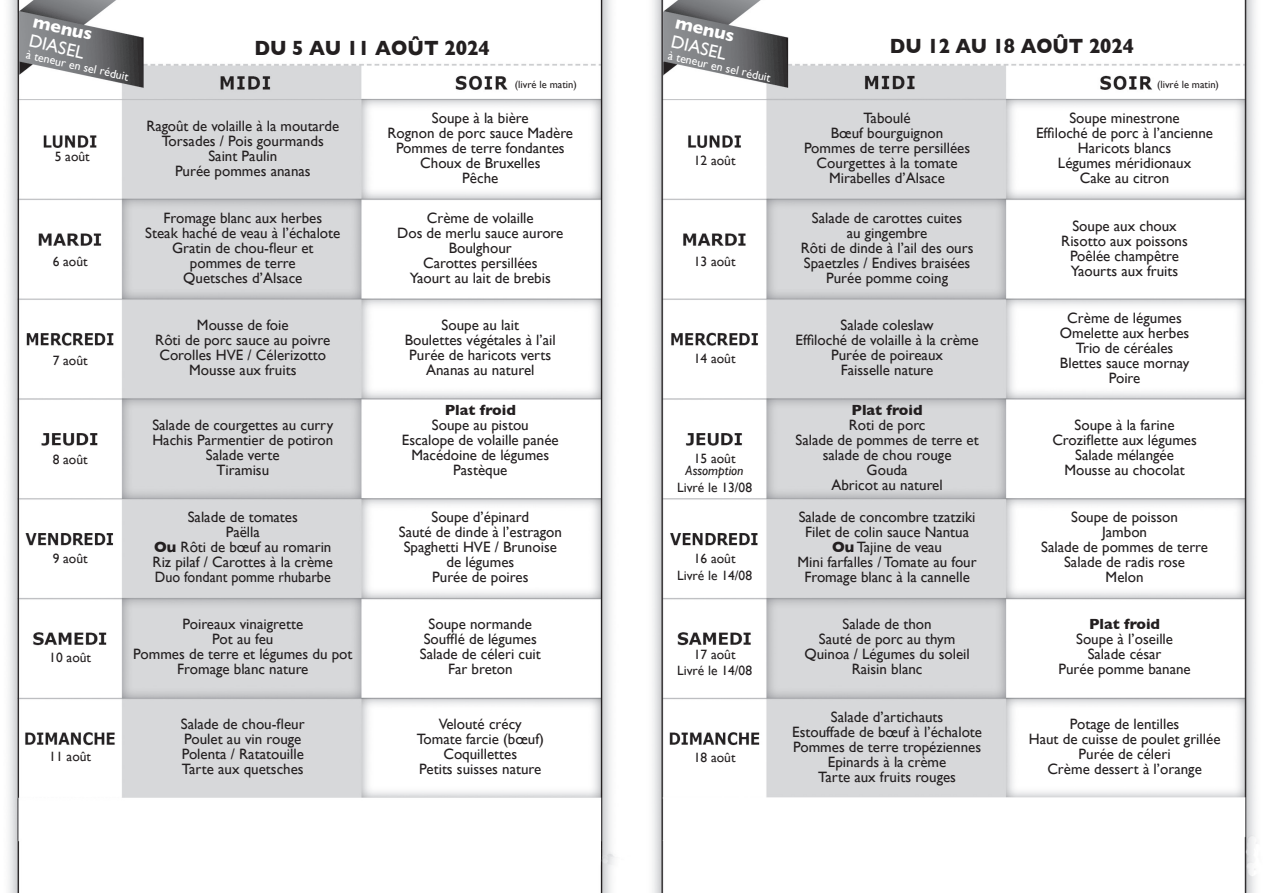
<style>
.page{position:relative;width:1263px;height:893px;background:#fff}
.page>*{position:absolute;margin:0;border:0;box-sizing:border-box;transform-origin:0 0}
.t1{font:700 21px "Gill Sans";color:#231f20;scale:.9 1}
.t2{font:700 21px "Gill Sans";color:#231f20;scale:.91 1}
.t3{font:18px "Gill Sans";color:#fff}
.t4{font:700 18px "Gill Sans";color:#fff}
.t5{font:15px/15px "Gill Sans";color:#231f20;text-align:center}
.t6{font:700 15px "Gill Sans";color:#231f20}
.t7{font:13.5px/16.2px "Gill Sans";color:#231f20;text-align:center}
.t8{font:italic 13.5px "Gill Sans";color:#231f20}
.t9{font:12px "Gill Sans";color:#fff}
.t10{font:10.5px "Gill Sans";color:#231f20}
.s1{font-weight:700}
</style>
<div class="page">
<img style="left:8px;top:0;width:1249px;height:893px">
<p class="t4" style="left:36px;top:11px;width:62px;rotate:13deg">menus</p>
<p class="t3" style="left:31px;top:33px;width:58px;rotate:13deg">DIASEL</p>
<p class="t9" style="left:27px;top:50px;width:106px;rotate:12deg">à teneur en sel réduit</p>
<p class="t4" style="left:678px;top:12px;width:62px;rotate:13deg">menus</p>
<h1 class="t2" style="left:254px;top:35px;width:260px">DU 5 AU 11 AOÛT 2024</h1>
<h1 class="t1" style="left:890px;top:33px;width:273px">DU 12 AU 18 AOÛT 2024</h1>
<p class="t3" style="left:673px;top:34px;width:58px;rotate:13deg">DIASEL</p>
<p class="t9" style="left:669px;top:51px;width:106px;rotate:12deg">à teneur en sel réduit</p>
<p class="t10" style="left:515px;top:80px;width:63px">(livré le matin)</p>
<p class="t10" style="left:1157px;top:80px;width:63px">(livré le matin)</p>
<p class="t7" style="left:55px;top:150px;width:36px">5 août</p>
<p class="t7" style="left:53px;top:254px;width:36px">6 août</p>
<p class="t7" style="left:53px;top:353px;width:36px">7 août</p>
<p class="t7" style="left:53px;top:452px;width:36px">8 août</p>
<p class="t7" style="left:53px;top:551px;width:36px">9 août</p>
<p class="t7" style="left:49px;top:650px;width:43px">10 août</p>
<p class="t5" style="left:146px;top:120px;width:194px">Ragoût de volaille à la moutarde<br>Torsades / Pois gourmands<br>Saint Paulin<br>Purée pommes ananas</p>
<p class="t5" style="left:387px;top:112px;width:187px">Soupe à la bière<br>Rognon de porc sauce Madère<br>Pommes de terre fondantes<br>Choux de Bruxelles<br>Pêche</p>
<p class="t5" style="left:145px;top:212px;width:197px">Fromage blanc aux herbes<br>Steak haché de veau à l’échalote<br>Gratin de chou-fleur et pommes de terre<br>Quetsches d’Alsace</p>
<p class="t5" style="left:397px;top:212px;width:168px">Crème de volaille<br>Dos de merlu sauce aurore<br>Boulghour<br>Carottes persillées<br>Yaourt au lait de brebis</p>
<p class="t5" style="left:155px;top:319px;width:176px">Mousse de foie<br>Rôti de porc sauce au poivre<br>Corolles HVE / Célerizotto<br>Mousse aux fruits</p>
<p class="t5" style="left:405px;top:319px;width:153px">Soupe au lait<br>Boulettes végétales à l’ail<br>Purée de haricots verts<br>Ananas au naturel</p>
<p class="t5" style="left:152px;top:419px;width:182px">Salade de courgettes au curry<br>Hachis Parmentier de potiron<br>Salade verte<br>Tiramisu</p>
<p class="t6" style="left:445px;top:401px;width:73px">Plat froid</p>
<p class="t5" style="left:402px;top:419px;width:158px">Soupe au pistou<br>Escalope de volaille panée<br>Macédoine de légumes<br>Pastèque</p>
<p class="t5" style="left:153px;top:511px;width:182px">Salade de tomates<br>Paëlla<br><span class="s1">Ou</span> Rôti de bœuf au romarin<br>Riz pilaf / Carottes à la crème<br>Duo fondant pomme rhubarbe</p>
<p class="t5" style="left:399px;top:511px;width:165px">Soupe d’épinard<br>Sauté de dinde à l’estragon<br>Spaghetti HVE / Brunoise de légumes<br>Purée de poires</p>
<p class="t5" style="left:133px;top:618px;width:221px">Poireaux vinaigrette<br>Pot au feu<br>Pommes de terre et légumes du pot<br>Fromage blanc nature</p>
<p class="t5" style="left:420px;top:618px;width:122px">Soupe normande<br>Soufflé de légumes<br>Salade de céleri cuit<br>Far breton</p>
<p class="t7" style="left:694px;top:153px;width:43px">12 août</p>
<p class="t7" style="left:694px;top:254px;width:43px">13 août</p>
<p class="t7" style="left:694px;top:352px;width:43px">14 août</p>
<p class="t7" style="left:694px;top:452px;width:43px">15 août</p>
<p class="t8" style="left:686px;top:465px;width:59px">Assomption</p>
<p class="t7" style="left:677px;top:480px;width:77px">Livré le 13/08</p>
<p class="t7" style="left:677px;top:552px;width:77px">16 août<br>Livré le 14/08</p>
<p class="t7" style="left:677px;top:647px;width:77px">17 août<br>Livré le 14/08</p>
<p class="t5" style="left:804px;top:112px;width:168px">Taboulé<br>Bœuf bourguignon<br>Pommes de terre persillées<br>Courgettes à la tomate<br>Mirabelles d’Alsace</p>
<p class="t5" style="left:1036px;top:112px;width:179px">Soupe minestrone<br>Effiloché de porc à l’ancienne<br>Haricots blancs<br>Légumes méridionaux<br>Cake au citron</p>
<p class="t5" style="left:801px;top:212px;width:174px">Salade de carottes cuites<br>au gingembre<br>Rôti de dinde à l’ail des ours<br>Spaetzles / Endives braisées<br>Purée pomme coing</p>
<p class="t5" style="left:1061px;top:219px;width:128px">Soupe aux choux<br>Risotto aux poissons<br>Poêlée champêtre<br>Yaourts aux fruits</p>
<p class="t5" style="left:795px;top:319px;width:185px">Salade coleslaw<br>Effiloché de volaille à la crème<br>Purée de poireaux<br>Faisselle nature</p>
<p class="t5" style="left:1060px;top:311px;width:131px">Crème de légumes<br>Omelette aux herbes<br>Trio de céréales<br>Blettes sauce mornay<br>Poire</p>
<p class="t6" style="left:851px;top:401px;width:73px">Plat froid</p>
<p class="t5" style="left:795px;top:419px;width:185px">Roti de porc<br>Salade de pommes de terre et salade de chou rouge<br>Gouda<br>Abricot au naturel</p>
<p class="t5" style="left:1052px;top:419px;width:146px">Soupe à la farine<br>Croziflette aux légumes<br>Salade mélangée<br>Mousse au chocolat</p>
<p class="t5" style="left:797px;top:511px;width:181px">Salade de concombre tzatziki<br>Filet de colin sauce Nantua<br><span class="s1">Ou</span> Tajine de veau<br>Mini farfalles / Tomate au four<br>Fromage blanc à la cannelle</p>
<p class="t5" style="left:1041px;top:511px;width:168px">Soupe de poisson<br>Jambon<br>Salade de pommes de terre<br>Salade de radis rose<br>Melon</p>
<p class="t5" style="left:804px;top:618px;width:167px">Salade de thon<br>Sauté de porc au thym<br>Quinoa / Légumes du soleil<br>Raisin blanc</p>
<p class="t6" style="left:1089px;top:615px;width:73px">Plat froid</p>
<p class="t5" style="left:1058px;top:633px;width:134px">Soupe à l’oseille<br>Salade césar<br>Purée pomme banane</p>
<p class="t7" style="left:49px;top:749px;width:43px">11 août</p>
<p class="t5" style="left:181px;top:716px;width:125px;text-align:left">Salade de chou-fleur<br>Poulet au vin rouge<br>Polenta / Ratatouille<br>Tarte aux quetsches</p>
<p class="t5" style="left:417px;top:718px;width:129px">Velouté crécy<br>Tomate farcie (bœuf)<br>Coquillettes<br>Petits suisses nature</p>
<p class="t7" style="left:694px;top:750px;width:43px">18 août</p>
<p class="t5" style="left:792px;top:710px;width:191px">Salade d’artichauts<br>Estouffade de bœuf à l’échalote<br>Pommes de terre tropéziennes<br>Epinards à la crème<br>Tarte aux fruits rouges</p>
<p class="t5" style="left:1029px;top:718px;width:193px">Potage de lentilles<br>Haut de cuisse de poulet grillée<br>Purée de céleri<br>Crème dessert à l’orange</p>
</div>
